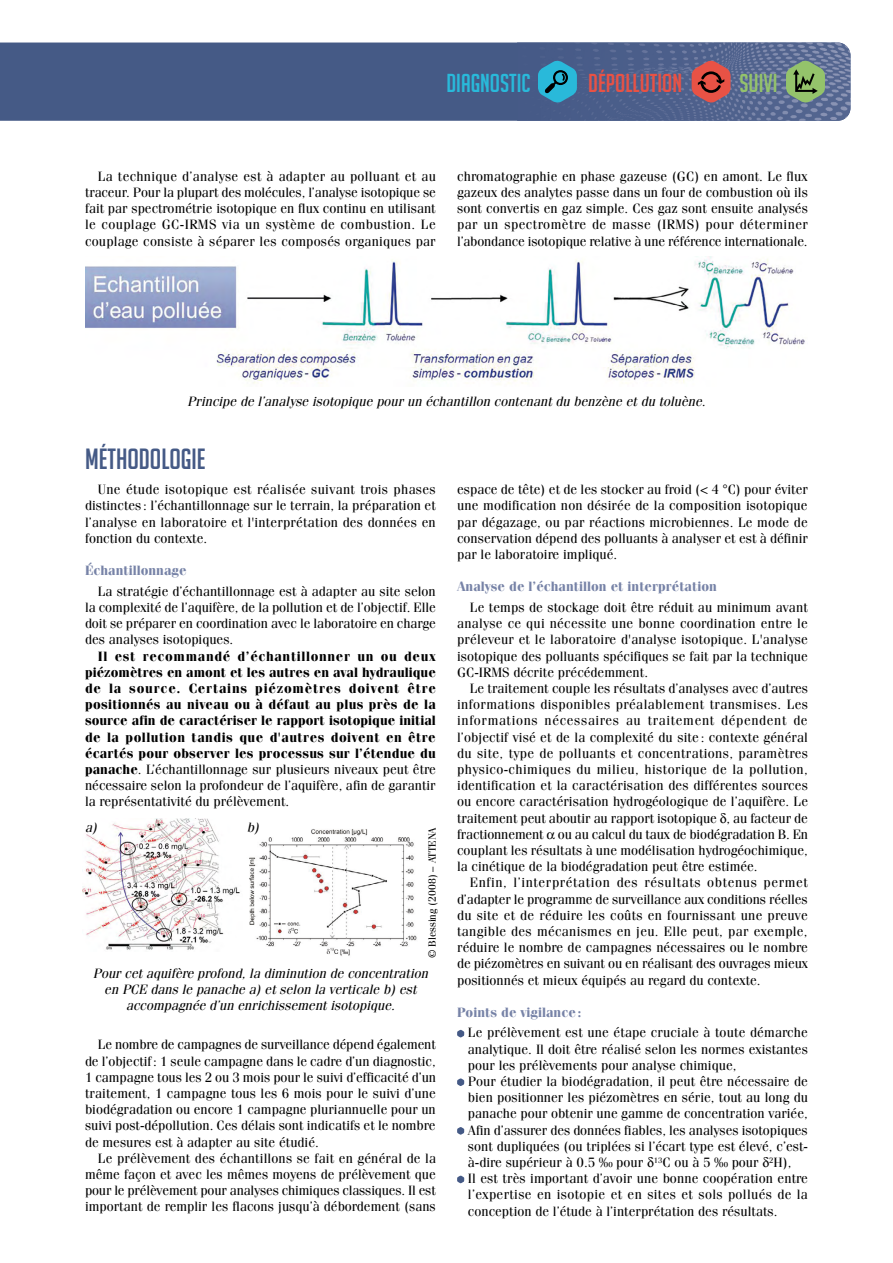
<style>
.page{position:relative;width:893px;height:1263px;background:#fff}
.page>*{position:absolute;margin:0;border:0;box-sizing:border-box;transform-origin:0 0}
.t1{font:28.5px "Big Noodle Titling";color:#455a86}
.t2{font:25.35px "Big Noodle Titling";color:#e85245}
.t3{font:25.35px "Big Noodle Titling";color:#29b9da}
.t4{font:25.35px "Big Noodle Titling";color:#94c36b}
.t5{font:13.5px/16.2px "Fenice";color:#000;text-align:justify}
.t6{font:700 13.5px/16.2px "Fenice";letter-spacing:.015em;color:#000;text-align:justify}
.t7{font:italic 13.5px/16.2px "Fenice";color:#000;text-align:center}
.t8{font:700 13.5px "Fenice";color:#7783a7}
.t9{font:10.5px "Fenice";color:#000}
.s1{font-weight:400}
</style>
<div class="page">
<div style="left:0;top:43px;width:517px;height:78px;background:#455a86"></div>
<img style="left:517px;top:43px;width:333px;height:78px">
<svg style="left:538px;top:59px;width:39px;height:45px;background:#2d8eaf"></svg>
<svg style="left:692px;top:59px;width:39px;height:45px;background:#a74f53"></svg>
<svg style="left:786px;top:59px;width:39px;height:45px;background:#76986c"></svg>
<svg style="left:457px;top:1029px;width:7px;height:9px"></svg>
<svg style="left:457px;top:1078px;width:7px;height:8px"></svg>
<svg style="left:457px;top:1127px;width:7px;height:8px"></svg>
<svg style="left:457px;top:1175px;width:7px;height:8px"></svg>
<img style="left:85px;top:257px;width:720px;height:127px">
<img style="left:82px;top:819px;width:158px;height:131px">
<img style="left:249px;top:829px;width:168px;height:127px">
<h2 class="t3" style="left:446px;top:69px;width:86px">DIAGNOSTIC</h2>
<h2 class="t2" style="left:588px;top:69px;width:95px">DÉPOLLUTION</h2>
<h2 class="t4" style="left:739px;top:69px;width:39px">SUIVI</h2>
<p class="t5" style="left:85px;top:168px;width:352px;text-indent:13px">La technique d’analyse est à adapter au polluant et au traceur. Pour la plupart des molécules, l’analyse isotopique se fait par spectrométrie isotopique en flux continu en utilisant le couplage GC-IRMS via un système de combustion. Le couplage consiste à séparer les composés organiques par</p>
<p class="t5" style="left:457px;top:168px;width:352px">chromatographie en phase gazeuse (GC) en amont. Le flux gazeux des analytes passe dans un four de combustion où ils sont convertis en gaz simple. Ces gaz sont ensuite analysés par un spectromètre de masse (IRMS) pour déterminer l’abondance isotopique relative à une référence internationale.</p>
<p class="t7" style="left:187px;top:393px;width:520px">Principe de l’analyse isotopique pour un échantillon contenant du benzène et du toluène.</p>
<h1 class="t1" style="left:85px;top:444px;width:122px">MÉTHODOLOGIE</h1>
<p class="t5" style="left:85px;top:481px;width:352px;text-indent:13px">Une étude isotopique est réalisée suivant trois phases distinctes : l’échantillonnage sur le terrain, la préparation et l’analyse en laboratoire et l'interprétation des données en fonction du contexte.</p>
<p class="t8" style="left:85px;top:562px;width:103px">Échantillonnage</p>
<p class="t5" style="left:85px;top:583px;width:352px;text-indent:13px">La stratégie d’échantillonnage est à adapter au site selon la complexité de l’aquifère, de la pollution et de l’objectif. Elle doit se préparer en coordination avec le laboratoire en charge des analyses isotopiques.</p>
<p class="t6" style="left:85px;top:647px;width:353px;text-indent:13px">Il est recommandé d’échantillonner un ou deux piézomètres en amont et les autres en aval hydraulique de la source. Certains piézomètres doivent être positionnés au niveau ou à défaut au plus près de la source afin de caractériser le rapport isotopique initial de la pollution tandis que d'autres doivent en être écartés pour observer les processus sur l’étendue du panache<span class="s1">. L’échantillonnage sur plusieurs niveaux peut être nécessaire selon la profondeur de l’aquifère, afin de garantir la représentativité du prélèvement.</span></p>
<p class="t7" style="left:85px;top:819px;width:14px">a)</p>
<p class="t7" style="left:247px;top:819px;width:14px">b)</p>
<p class="t9" style="left:426px;top:958px;width:133px;rotate:-90deg">© Blessing (2008) – ATTENA</p>
<p class="t7" style="left:93px;top:965px;width:337px">Pour cet aquifère profond, la diminution de concentration en PCE dans le panache a) et selon la verticale b) est accompagnée d’un enrichissement isotopique.</p>
<p class="t5" style="left:85px;top:1036px;width:353px;text-indent:13px">Le nombre de campagnes de surveillance dépend également de l’objectif: 1 seule campagne dans le cadre d’un diagnostic, 1 campagne tous les 2 ou 3 mois pour le suivi d’efficacité d’un traitement, 1 campagne tous les 6 mois pour le suivi d’une biodégradation ou encore 1 campagne pluriannuelle pour un suivi post-dépollution. Ces délais sont indicatifs et le nombre de mesures est à adapter au site étudié.</p>
<p class="t5" style="left:85px;top:1150px;width:352px;text-indent:13px">Le prélèvement des échantillons se fait en général de la même façon et avec les mêmes moyens de prélèvement que pour le prélèvement pour analyses chimiques classiques. Il est important de remplir les flacons jusqu’à débordement (sans</p>
<p class="t5" style="left:457px;top:481px;width:352px">espace de tête) et de les stocker au froid (&lt; 4 °C) pour éviter une modification non désirée de la composition isotopique par dégazage, ou par réactions microbiennes. Le mode de conservation dépend des polluants à analyser et est à définir par le laboratoire impliqué.</p>
<p class="t8" style="left:457px;top:579px;width:261px">Analyse de l’échantillon et interprétation</p>
<p class="t5" style="left:457px;top:599px;width:352px;text-indent:13px">Le temps de stockage doit être réduit au minimum avant analyse ce qui nécessite une bonne coordination entre le préleveur et le laboratoire d'analyse isotopique. L'analyse isotopique des polluants spécifiques se fait par la technique GC-IRMS décrite précédemment.</p>
<p class="t5" style="left:457px;top:680px;width:353px;text-indent:13px">Le traitement couple les résultats d’analyses avec d’autres informations disponibles préalablement transmises. Les informations nécessaires au traitement dépendent de l’objectif visé et de la complexité du site : contexte général du site, type de polluants et concentrations, paramètres physico-chimiques du milieu, historique de la pollution, identification et la caractérisation des différentes sources ou encore caractérisation hydrogéologique de l’aquifère. Le traitement peut aboutir au rapport isotopique , au facteur de fractionnement ou au calcul du taux de biodégradation B. En couplant les résultats à une modélisation hydrogéochimique, la cinétique de la biodégradation peut être estimée.</p>
<p class="t5" style="left:457px;top:874px;width:352px;text-indent:13px">Enfin, l’interprétation des résultats obtenus permet d’adapter le programme de surveillance aux conditions réelles du site et de réduire les coûts en fournissant une preuve tangible des mécanismes en jeu. Elle peut, par exemple, réduire le nombre de campagnes nécessaires ou le nombre de piézomètres en suivant ou en réalisant des ouvrages mieux positionnés et mieux équipés au regard du contexte.</p>
<p class="t8" style="left:457px;top:1004px;width:126px">Points de vigilance:</p>
<p class="t5" style="left:468px;top:1024px;width:342px;text-align:left">Le prélèvement est une étape cruciale à toute démarche analytique. Il doit être réalisé selon les normes existantes pour les prélèvements pour analyse chimique,<br>Pour étudier la biodégradation, il peut être nécessaire de bien positionner les piézomètres en série, tout au long du panache pour obtenir une gamme de concentration variée, Afin d’assurer des données fiables, les analyses isotopiques sont dupliquées (ou triplées si l’écart type est élevé, c’est&shy;à-dire supérieur à 0.5 ‰ pour <sup>13</sup>C ou à 5 ‰ pour <sup>2</sup>H),<br>Il est très important d’avoir une bonne coopération entre l’expertise en isotopie et en sites et sols pollués de la conception de l’étude à l’interprétation des résultats.</p>
</div>
